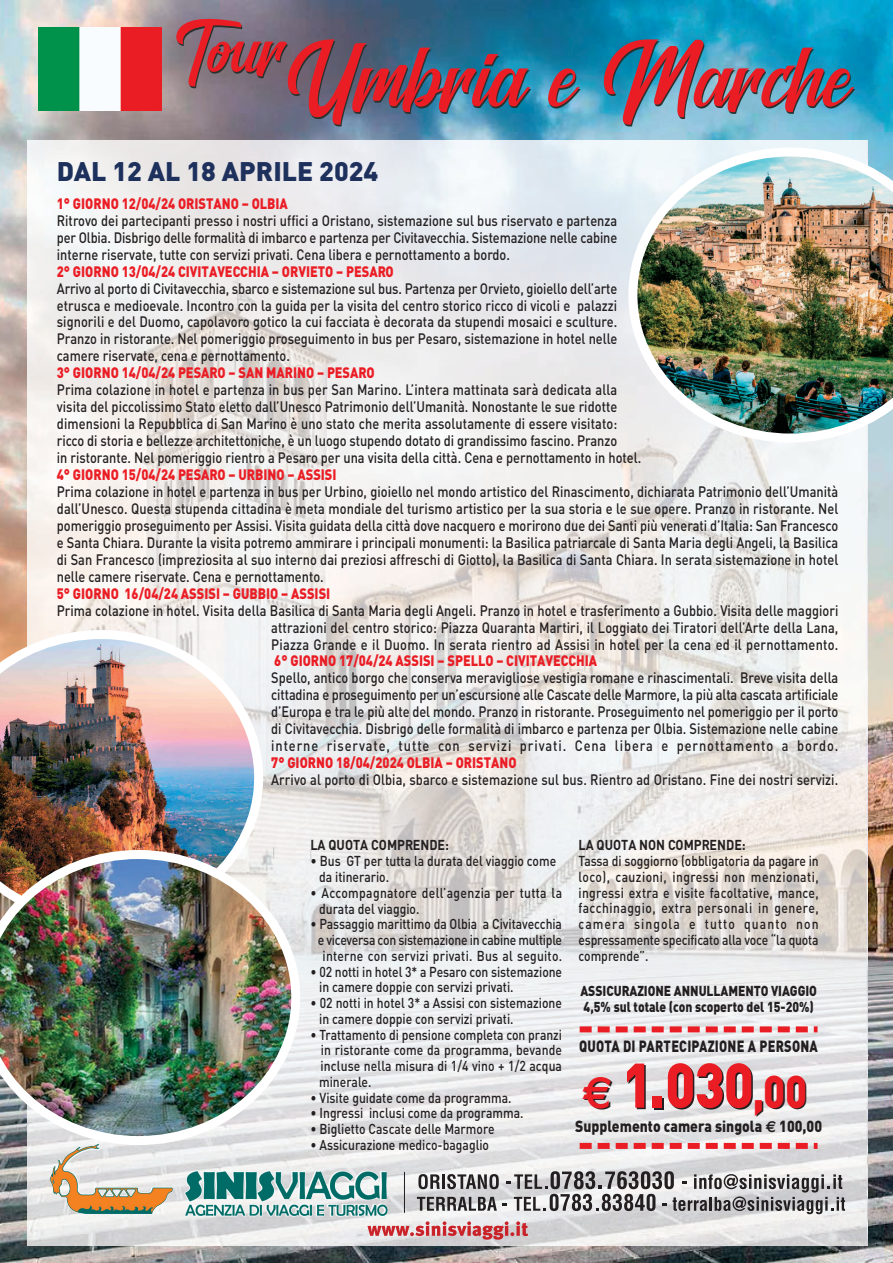
<style>
.page{position:relative;width:893px;height:1263px;background:#fff}
.page>*{position:absolute;margin:0;border:0;box-sizing:border-box;transform-origin:0 0}
.t1{font:900 61.95px "DIN";color:#ea1d25;scale:.88 1}
.t2{font:900 26.55px "DIN";color:#1e315d}
.t3{font:900 16.05px "DIN";letter-spacing:.015em;color:#231f20;scale:.79 1}
.t4{font:900 15.9px "DIN";color:#231f20;scale:.88 1}
.t5{font:500 15px/17px "DIN";color:#231f20;text-align:justify;scale:.85 1}
.t6{font:900 15px "DIN";color:#ea1d25;scale:.85 1}
.t7{font:500 14.25px/15.8px "DIN";color:#231f20;text-align:justify;scale:.85 1}
.t8{font:900 14.25px/15.8px "DIN";letter-spacing:-.005em;color:#231f20;scale:.85 1}
.t9{font:500 14.25px/15.8px "DIN";letter-spacing:.025em;color:#231f20;scale:.85 1}
.t10{font:500 14.25px/15.8px "DIN";color:#231f20;scale:.88 1}
.t11{font:700 14.25px "DIN";color:#231f20;scale:.88 1}
.s1{font-family:"Euro Sans";font-weight:700;font-size:45.3px}
.s2{font-size:45.15px}
.s3{font-family:"Euro Sans";font-weight:700}
</style>
<div class="page">
<img style="left:1px;top:1px;width:891px;height:1262px">
<img style="left:28px;top:141px;width:839px;height:1105px">
<svg style="left:417px;top:1171px;width:428px;height:43px"></svg>
<img style="left:65px;top:1170px;width:29px;height:24px">
<hr style="left:404px;top:1172px;width:1px;height:41px;background:#231f20">
<img style="left:628px;top:147px;width:264px;height:296px">
<svg style="left:579px;top:1026px;width:238px;height:6px"></svg>
<svg style="left:579px;top:1143px;width:238px;height:6px"></svg>
<svg style="left:367px;top:1221px;width:161px;height:19px;background:#d89ca0"></svg>
<img style="left:0;top:630px;width:263px;height:220px">
<img style="left:0;top:850px;width:300px;height:295px">
<img style="left:38px;top:27px;width:124px;height:84px">
<svg style="left:176px;top:16px;width:355px;height:111px;background:#735c70"></svg>
<svg style="left:548px;top:68px;width:32px;height:40px"></svg>
<svg style="left:603px;top:39px;width:252px;height:88px;background:#777a91"></svg>
<h2 class="t2" style="left:57px;top:162px;width:323px">DAL 12 AL 18 APRILE 2024</h2>
<p class="t6" style="left:57px;top:198px;width:273px">1° GIORNO 12/04/24 ORISTANO – OLBIA</p>
<p class="t5" style="left:57px;top:213px;width:660px">Ritrovo dei partecipanti presso i nostri uffici a Oristano, sistemazione sul bus riservato e partenza per Olbia. Disbrigo delle formalità di imbarco e partenza per Civitavecchia. Sistemazione nelle cabine interne riservate, tutte con servizi privati. Cena libera e pernottamento a bordo.</p>
<p class="t6" style="left:57px;top:266px;width:398px">2° GIORNO 13/04/24 CIVITAVECCHIA – ORVIETO – PESARO</p>
<p class="t5" style="left:57px;top:281px;width:660px">Arrivo al porto di Civitavecchia, sbarco e sistemazione sul bus. Partenza per Orvieto, gioiello dell’arte etrusca e medioevale. Incontro con la guida per la visita del centro storico ricco di vicoli e palazzi signorili e del Duomo, capolavoro gotico la cui facciata è decorata da stupendi mosaici e sculture.<br>Pranzo in ristorante. Nel pomeriggio proseguimento in bus per Pesaro, sistemazione in hotel nelle camere riservate, cena e pernottamento.</p>
<p class="t6" style="left:57px;top:368px;width:375px">3° GIORNO 14/04/24 PESARO – SAN MARINO – PESARO</p>
<p class="t5" style="left:57px;top:383px;width:689px;text-align:left">Prima colazione in hotel e partenza in bus per San Marino. L’intera mattinata sarà dedicata alla visita del piccolissimo Stato eletto dall’Unesco Patrimonio dell’Umanità. Nonostante le sue ridotte dimensioni la Repubblica di San Marino è uno stato che merita assolutamente di essere visitato: ricco di storia e bellezze architettoniche, è un luogo stupendo dotato di grandissimo fascino. Pranzo<br>in ristorante. Nel pomeriggio rientro a Pesaro per una visita della città. Cena e pernottamento in hotel.</p>
<p class="t6" style="left:57px;top:469px;width:330px">4° GIORNO 15/04/24 PESARO – URBINO – ASSISI</p>
<p class="t5" style="left:57px;top:485px;width:920px">Prima colazione in hotel e partenza in bus per Urbino, gioiello nel mondo artistico del Rinascimento, dichiarata Patrimonio dell’Umanità dall’Unesco. Questa stupenda cittadina è meta mondiale del turismo artistico per la sua storia e le sue opere. Pranzo in ristorante. Nel pomeriggio proseguimento per Assisi. Visita guidata della città dove nacquero e morirono due dei Santi più venerati d’Italia: San Francesco e Santa Chiara. Durante la visita potremo ammirare i principali monumenti: la Basilica patriarcale di Santa Maria degli Angeli, la Basilica di San Francesco (impreziosita al suo interno dai preziosi affreschi di Giotto), la Basilica di Santa Chiara. In serata sistemazione in hotel nelle camere riservate. Cena e pernottamento.</p>
<p class="t6" style="left:57px;top:588px;width:323px">5° GIORNO 16/04/24 ASSISI – GUBBIO – ASSISI</p>
<p class="t5" style="left:271px;top:603px;width:668px;text-indent:-214px">Prima colazione in hotel. Visita della Basilica di Santa Maria degli Angeli. Pranzo in hotel e trasferimento a Gubbio. Visita delle maggiori attrazioni del centro storico: Piazza Quaranta Martiri, il Loggiato dei Tiratori dell’Arte della Lana, Piazza Grande e il Duomo. In serata rientro ad Assisi in hotel per la cena ed il pernottamento.</p>
<p class="t6" style="left:274px;top:656px;width:381px">6° GIORNO 17/04/24 ASSISI – SPELLO – CIVITAVECCHIA</p>
<p class="t5" style="left:271px;top:671px;width:668px">Spello, antico borgo che conserva meravigliose vestigia romane e rinascimentali. Breve visita della cittadina e proseguimento per un’escursione alle Cascate delle Marmore, la più alta cascata artificiale d’Europa e tra le più alte del mondo. Pranzo in ristorante. Proseguimento nel pomeriggio per il porto di Civitavecchia. Disbrigo delle formalità di imbarco e partenza per Olbia. Sistemazione nelle cabine interne riservate, tutte con servizi privati. Cena libera e pernottamento a bordo.</p>
<p class="t6" style="left:271px;top:757px;width:290px">7° GIORNO 18/04/2024 OLBIA – ORISTANO</p>
<p class="t5" style="left:271px;top:773px;width:668px">Arrivo al porto di Olbia, sbarco e sistemazione sul bus. Rientro ad Oristano. Fine dei nostri servizi.</p>
<p class="t11" style="left:310px;top:840px;width:159px">LA QUOTA COMPRENDE:</p>
<p class="t10" style="left:319px;top:855px;width:271px;text-indent:-9px">• Bus GT per tutta la durata del viaggio come da itinerario.</p>
<p class="t9" style="left:319px;top:886px;width:287px;text-indent:-9px">• Accompagnatore dell’agenzia per tutta la durata del viaggio.</p>
<p class="t7" style="left:310px;top:918px;width:297px;text-align:right">• Passaggio marittimo da Olbia a Civitavecchia e viceversa con sistemazione in cabine multiple interne con servizi privati. Bus al seguito.</p>
<p class="t7" style="left:319px;top:965px;width:287px;text-indent:-9px">• 02 notti in hotel 3* a Pesaro con sistemazione in camere doppie con servizi privati.</p>
<p class="t7" style="left:319px;top:996px;width:287px;text-indent:-9px">• 02 notti in hotel 3* a Assisi con sistemazione in camere doppie con servizi privati.</p>
<p class="t7" style="left:319px;top:1028px;width:287px;text-indent:-9px">• Trattamento di pensione completa con pranzi in ristorante come da programma, bevande incluse nella misura di 1/4 vino + 1/2 acqua minerale.</p>
<p class="t7" style="left:310px;top:1091px;width:238px">• Visite guidate come da programma.</p>
<p class="t7" style="left:310px;top:1107px;width:252px">• Ingressi inclusi come da programma.</p>
<p class="t7" style="left:310px;top:1122px;width:218px">• Biglietto Cascate delle Marmore</p>
<p class="t7" style="left:310px;top:1138px;width:212px">• Assicurazione medico-bagaglio</p>
<p class="t11" style="left:578px;top:840px;width:192px">LA QUOTA NON COMPRENDE:</p>
<p class="t7" style="left:578px;top:855px;width:284px">Tassa di soggiorno (obbligatoria da pagare in loco), cauzioni, ingressi non menzionati, ingressi extra e visite facoltative, mance, facchinaggio, extra personali in genere, camera singola e tutto quanto non espressamente specificato alla voce “la quota comprende”.</p>
<p class="t8" style="left:580px;top:984px;width:280px">ASSICURAZIONE ANNULLAMENTO VIAGGIO<br>4,5% sul totale (con scoperto del 15-20%)</p>
<p class="t3" style="left:579px;top:1040px;width:304px">QUOTA DI PARTECIPAZIONE A PERSONA</p>
<h1 class="t1" style="left:582px;top:1063px;width:257px"><span class="s1">€</span> 1.030<span class="s2">,00</span></h1>
<p class="t4" style="left:575px;top:1121px;width:282px">Supplemento camera singola <span class="s3">€</span> 100,00</p>
</div>
